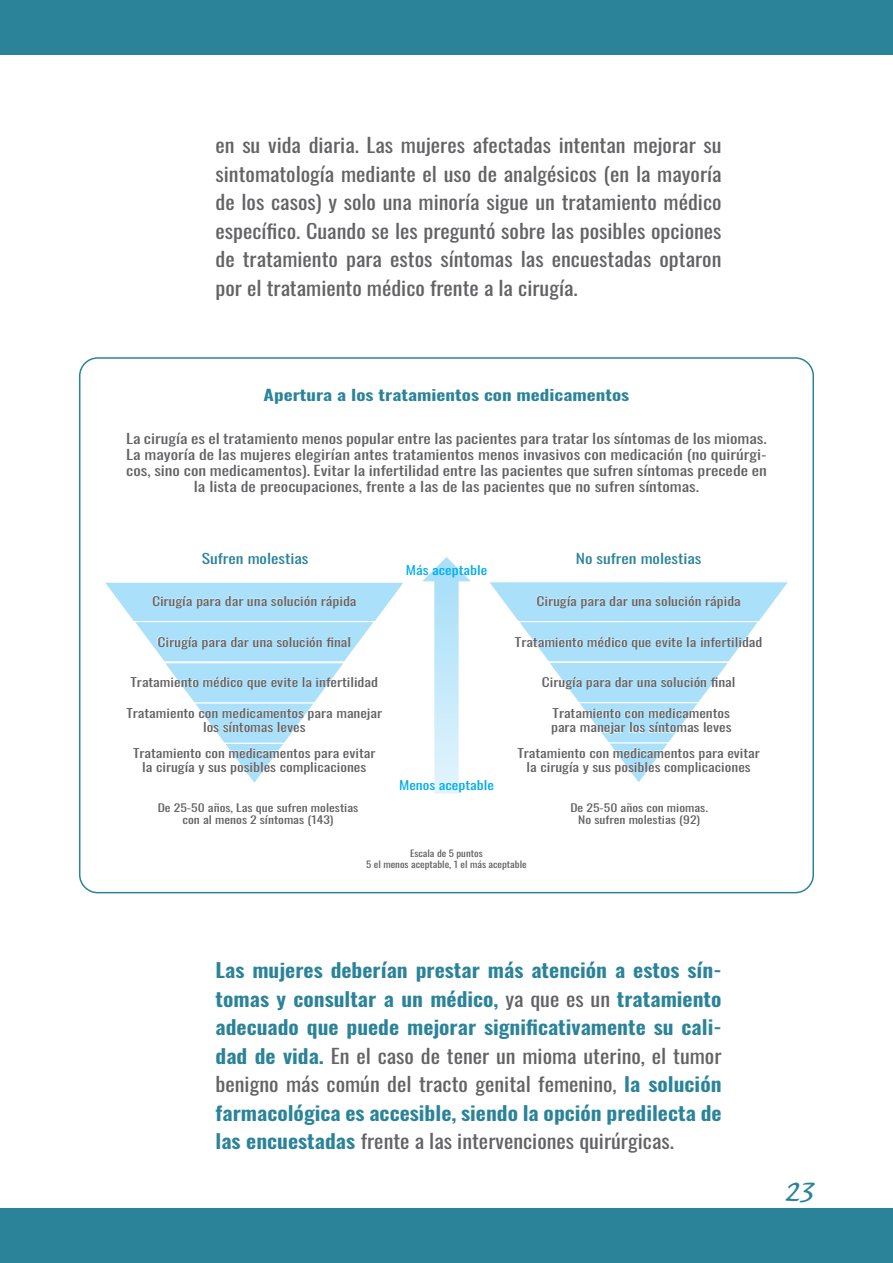
<style>
.page{position:relative;width:893px;height:1263px;background:#fff}
.page>*{position:absolute;margin:0;border:0;box-sizing:border-box;transform-origin:0 0}
.t1{font:39.9px "Caliban Std";color:#2b839a}
.t2{font:600 19.5px/28.5px "Oswald";color:#2b839a;text-align:justify;scale:1.13 1}
.t3{font:19.5px/28.5px "Oswald";color:#636366;text-align:justify;scale:1.14 1}
.t4{font:600 15px "Oswald";color:#2b839a;scale:1.3 1}
.t5{font:13.5px/16.2px "Oswald";color:#636366;text-align:center;scale:1.3 1}
.t6{font:13.5px "Oswald";color:#2b839a;scale:1.3 1}
.t7{font:12px/14.4px "Oswald";color:#636366;text-align:center;scale:1.3 1}
.t8{font:12px "Oswald";color:#00aeef;scale:1.3 1}
.t9{font:10.5px/12.6px "Oswald";color:#636366;text-align:center;scale:1.3 1}
.t10{font:9px/10.8px "Oswald";color:#636366;text-align:center;scale:1.2 1}
.s1{font-weight:400;color:#636366}
</style>
<div class="page">
<div style="left:0;top:1209px;width:893px;height:54px;background:#2b839a"></div>
<div style="left:0;top:0;width:893px;height:54px;background:#2b839a"></div>
<svg style="left:105px;top:582px;width:298px;height:201px"></svg>
<svg style="left:490px;top:582px;width:298px;height:200px"></svg>
<svg style="left:422px;top:557px;width:49px;height:237px"></svg>
<svg style="left:152px;top:595px;width:204px;height:13px;fill:#aee1f9"></svg>
<svg style="left:158px;top:636px;width:192px;height:12px;fill:#b2e2f9"></svg>
<svg style="left:130px;top:677px;width:247px;height:12px"></svg>
<svg style="left:126px;top:708px;width:255px;height:24px"></svg>
<div style="left:133px;top:747px;width:242px;height:27px;background:#fff"></div>
<svg style="left:537px;top:595px;width:203px;height:13px;fill:#aee1f9"></svg>
<svg style="left:515px;top:636px;width:246px;height:12px"></svg>
<svg style="left:542px;top:677px;width:192px;height:12px"></svg>
<svg style="left:551px;top:708px;width:180px;height:26px"></svg>
<div style="left:517px;top:747px;width:242px;height:27px;background:#fff"></div>
<p class="t3" style="left:216px;top:129px;width:445px">en su vida diaria. Las mujeres afectadas intentan mejorar su sintomatología mediante el uso de analgésicos (en la mayoría de los casos) y solo una minoría sigue un tratamiento médico específico. Cuando se les preguntó sobre las posibles opciones de tratamiento para estos síntomas las encuestadas optaron por el tratamiento médico frente a la cirugía.</p>
<p class="t4" style="left:264px;top:387px;width:283px">Apertura a los tratamientos con medicamentos</p>
<p class="t5" style="left:126px;top:429px;width:494px">La cirugía es el tratamiento menos popular entre las pacientes para tratar los síntomas de los miomas.<br>La mayoría de las mujeres elegirían antes tratamientos menos invasivos con medicación (no quirúrgi&shy;cos, sino con medicamentos). Evitar la infertilidad entre las pacientes que sufren síntomas precede en la lista de preocupaciones, frente a las de las pacientes que no sufren síntomas.</p>
<p class="t6" style="left:202px;top:547px;width:84px">Sufren molestias</p>
<p class="t7" style="left:152px;top:592px;width:159px">Cirugía para dar una solución rápida</p>
<p class="t7" style="left:158px;top:633px;width:150px">Cirugía para dar una solución final</p>
<p class="t7" style="left:131px;top:674px;width:192px">Tratamiento médico que evite la infertilidad</p>
<p class="t7" style="left:126px;top:705px;width:198px">Tratamiento con medicamentos para manejar los síntomas leves</p>
<p class="t7" style="left:133px;top:744px;width:188px">Tratamiento con medicamentos para evitar la cirugía y sus posibles complicaciones</p>
<p class="t9" style="left:158px;top:800px;width:156px">De 25-50 años, Las que sufren molestias con al menos 2 síntomas (143)</p>
<p class="t9" style="left:570px;top:800px;width:107px">De 25-50 años con miomas.<br>No sufren molestias (92)</p>
<p class="t6" style="left:576px;top:547px;width:98px">No sufren molestias</p>
<p class="t7" style="left:536px;top:592px;width:159px">Cirugía para dar una solución rápida</p>
<p class="t7" style="left:515px;top:633px;width:192px">Tratamiento médico que evite la infertilidad</p>
<p class="t7" style="left:542px;top:674px;width:150px">Cirugía para dar una solución final</p>
<p class="t7" style="left:551px;top:705px;width:140px;text-align:left">Tratamiento con medicamentos para manejar los síntomas leves</p>
<p class="t7" style="left:517px;top:744px;width:188px">Tratamiento con medicamentos para evitar la cirugía y sus posibles complicaciones</p>
<p class="t8" style="left:406px;top:559px;width:64px">Más aceptable</p>
<p class="t8" style="left:399px;top:774px;width:74px">Menos aceptable</p>
<p class="t10" style="left:366px;top:847px;width:135px">Escala de 5 puntos<br>5 el menos aceptable, 1 el más aceptable</p>
<p class="t2" style="left:216px;top:957px;width:449px">Las mujeres deberían prestar más atención a estos sín&shy;tomas y consultar a un médico, <span class="s1">ya que es un</span> tratamiento adecuado que puede mejorar significativamente su cali&shy;dad de vida. <span class="s1">En el caso de tener un mioma uterino, el tumor benigno más común del tracto genital femenino,</span> la solución farmacológica es accesible, siendo la opción predilecta de las encuestadas <span class="s1">frente a las intervenciones quirúrgicas.</span></p>
<h1 class="t1" style="left:785px;top:1171px;width:30px">23</h1>
</div>
